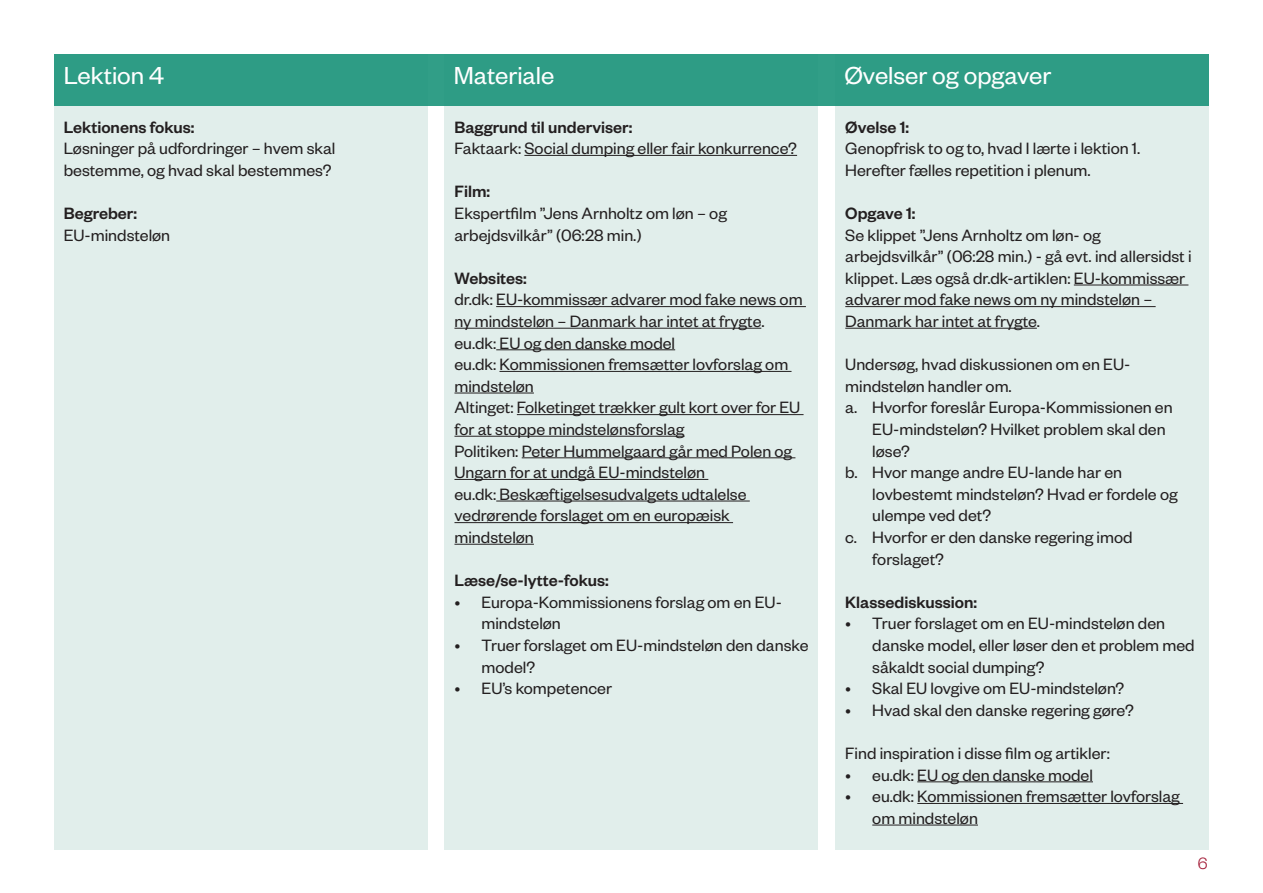
<style>
.page{position:relative;width:1263px;height:893px;background:#fff}
.page>*{position:absolute;margin:0;border:0;box-sizing:border-box;transform-origin:0 0}
.t1{font:27px "Founders Grotesk";color:#fff}
.Afsnitsformat_1{font:18px/21.6px "Founders Grotesk";color:#231f20}
.t2{font:500 18px "Founders Grotesk";color:#231f20}
.t3{font:300 18px "Founders Grotesk";color:#a31c37}
</style>
<div class="page">
<div style="left:445px;top:54px;width:373px;height:795px;background:#e1eeeb"></div>
<div style="left:836px;top:54px;width:373px;height:795px;background:#e1eeeb"></div>
<div style="left:54px;top:54px;width:373px;height:795px;background:#e1eeeb"></div>
<hr style="left:524px;top:155px;width:273px;height:1px;background:#231f20">
<hr style="left:496px;top:306px;width:310px;height:1px;background:#231f20">
<hr style="left:454px;top:328px;width:307px;height:1px;background:#231f20">
<hr style="left:496px;top:349px;width:179px;height:1px;background:#231f20">
<hr style="left:499px;top:371px;width:292px;height:1px;background:#231f20">
<hr style="left:454px;top:393px;width:80px;height:1px;background:#231f20">
<hr style="left:517px;top:414px;width:286px;height:1px;background:#231f20">
<hr style="left:454px;top:436px;width:230px;height:1px;background:#231f20">
<hr style="left:522px;top:457px;width:273px;height:1px;background:#231f20">
<hr style="left:454px;top:479px;width:254px;height:1px;background:#231f20">
<hr style="left:496px;top:501px;width:254px;height:1px;background:#231f20">
<hr style="left:454px;top:522px;width:279px;height:1px;background:#231f20">
<hr style="left:454px;top:544px;width:80px;height:1px;background:#231f20">
<hr style="left:1074px;top:285px;width:114px;height:1px;background:#231f20">
<hr style="left:845px;top:306px;width:311px;height:1px;background:#231f20">
<hr style="left:845px;top:328px;width:192px;height:1px;background:#231f20">
<hr style="left:917px;top:781px;width:176px;height:1px;background:#231f20">
<hr style="left:917px;top:803px;width:266px;height:1px;background:#231f20">
<hr style="left:872px;top:825px;width:106px;height:1px;background:#231f20">
<div style="left:54px;top:54px;width:1155px;height:51px;background:#2e9c85"></div>
<p class="t1" style="left:64px;top:59px;width:102px">Lektion 4</p>
<p class="t1" style="left:454px;top:59px;width:102px">Materiale</p>
<p class="t1" style="left:844px;top:59px;width:209px">Øvelser og opgaver</p>
<p class="t2" style="left:64px;top:116px;width:132px">Lektionens fokus:</p>
<p class="Afsnitsformat_1" style="left:64px;top:137px;width:273px">Løsninger på udfordringer – hvem skal bestemme, og hvad skal bestemmes?</p>
<p class="t2" style="left:64px;top:202px;width:75px">Begreber:</p>
<p class="Afsnitsformat_1" style="left:64px;top:223px;width:108px">EU-mindsteløn</p>
<p class="t2" style="left:454px;top:116px;width:179px">Baggrund til underviser:</p>
<p class="Afsnitsformat_1" style="left:454px;top:137px;width:344px">Faktaark: Social dumping eller fair konkurrence?</p>
<p class="t2" style="left:454px;top:180px;width:37px">Film:</p>
<p class="Afsnitsformat_1" style="left:454px;top:201px;width:274px">Ekspertfilm ”Jens Arnholtz om løn – og arbejdsvilkår” (06:28 min.)</p>
<p class="t2" style="left:454px;top:267px;width:74px">Websites:</p>
<p class="Afsnitsformat_1" style="left:454px;top:288px;width:350px">dr.dk: EU-kommissær advarer mod fake news om ny mindsteløn – Danmark har intet at frygte.</p>
<p class="Afsnitsformat_1" style="left:454px;top:331px;width:222px">eu.dk: EU og den danske model</p>
<p class="Afsnitsformat_1" style="left:454px;top:353px;width:335px">eu.dk: Kommissionen fremsætter lovforslag om mindsteløn</p>
<p class="Afsnitsformat_1" style="left:454px;top:396px;width:347px">Altinget: Folketinget trækker gult kort over for EU for at stoppe mindstelønsforslag</p>
<p class="Afsnitsformat_1" style="left:454px;top:439px;width:339px">Politiken: Peter Hummelgaard går med Polen og<br>Ungarn for at undgå EU-mindsteløn</p>
<p class="Afsnitsformat_1" style="left:454px;top:482px;width:294px">eu.dk: Beskæftigelsesudvalgets udtalelse vedrørende forslaget om en europæisk mindsteløn</p>
<p class="t2" style="left:454px;top:569px;width:156px">Læse/se-lytte-fokus:</p>
<p class="Afsnitsformat_1" style="left:481px;top:590px;width:302px;text-indent:-27px">• Europa-Kommissionens forslag om en EU&shy;mindsteløn</p>
<p class="Afsnitsformat_1" style="left:481px;top:633px;width:328px;text-indent:-27px">• Truer forslaget om EU-mindsteløn den danske model?</p>
<p class="Afsnitsformat_1" style="left:454px;top:677px;width:159px">• EU’s kompetencer</p>
<p class="t2" style="left:845px;top:116px;width:65px">Øvelse 1:</p>
<p class="Afsnitsformat_1" style="left:845px;top:137px;width:296px">Genopfrisk to og to, hvad I lærte i lektion 1.<br>Herefter fælles repetition i plenum.</p>
<p class="t2" style="left:845px;top:202px;width:72px">Opgave 1:</p>
<p class="Afsnitsformat_1" style="left:845px;top:223px;width:348px">Se klippet ”Jens Arnholtz om løn- og arbejdsvilkår” (06:28 min.) - gå evt. ind allersidst i klippet. Læs også dr.dk-artiklen: EU-kommissær advarer mod fake news om ny mindsteløn – Danmark har intet at frygte.</p>
<p class="Afsnitsformat_1" style="left:845px;top:353px;width:287px">Undersøg, hvad diskussionen om en EU&shy;mindsteløn handler om.</p>
<p class="Afsnitsformat_1" style="left:872px;top:396px;width:302px;text-indent:-27px">a. Hvorfor foreslår Europa-Kommissionen en<br>EU-mindsteløn? Hvilket problem skal den løse?</p>
<p class="Afsnitsformat_1" style="left:872px;top:461px;width:307px;text-indent:-27px">b. Hvor mange andre EU-lande har en lovbestemt mindsteløn? Hvad er fordele og ulempe ved det?</p>
<p class="Afsnitsformat_1" style="left:872px;top:525px;width:262px;text-indent:-27px">c. Hvorfor er den danske regering imod forslaget?</p>
<p class="t2" style="left:845px;top:591px;width:133px">Klassediskussion:</p>
<p class="Afsnitsformat_1" style="left:872px;top:612px;width:324px;text-indent:-27px">• Truer forslaget om en EU-mindsteløn den danske model, eller løser den et problem med såkaldt social dumping?</p>
<p class="Afsnitsformat_1" style="left:845px;top:677px;width:281px">• Skal EU lovgive om EU-mindsteløn?</p>
<p class="Afsnitsformat_1" style="left:845px;top:698px;width:290px">• Hvad skal den danske regering gøre?</p>
<p class="Afsnitsformat_1" style="left:845px;top:741px;width:266px">Find inspiration i disse film og artikler:</p>
<p class="Afsnitsformat_1" style="left:845px;top:763px;width:249px">• eu.dk: EU og den danske model</p>
<p class="Afsnitsformat_1" style="left:872px;top:785px;width:309px;text-indent:-27px">• eu.dk: Kommissionen fremsætter lovforslag om mindsteløn</p>
<p class="t3" style="left:1198px;top:852px;width:11px">6</p>
</div>
